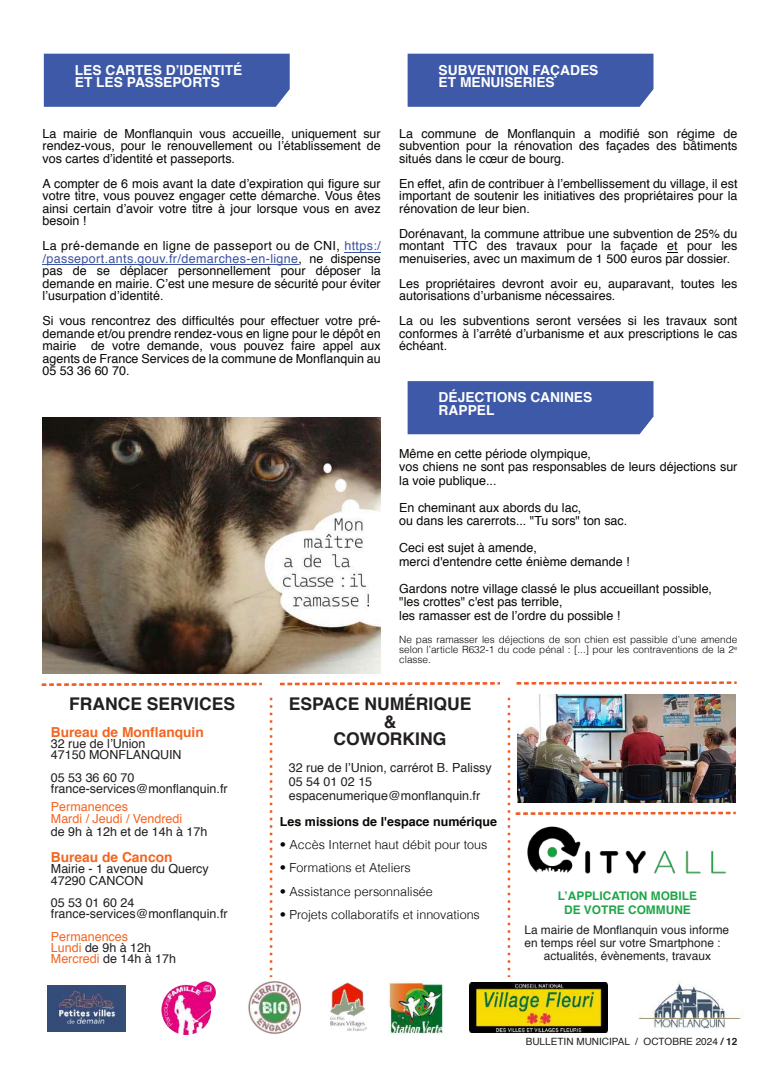
<style>
.page{position:relative;width:780px;height:1088px;background:#fff}
.page>*{position:absolute;margin:0;border:0;box-sizing:border-box;transform-origin:0 0}
.t1{font:700 17.5px "Helvetica";color:#231f20}
.t2{font:700 13.75px/12.5px "Helvetica";color:#fff}
.t3{font:700 13.75px "Helvetica";color:#f36521}
.t4{font:12.5px/12.5px "Helvetica";color:#080704;text-align:justify}
.t5{font:12.5px/11.2px "Helvetica";color:#231f20}
.t6{font:300 12.5px "Helvetica";color:#080704}
.t7{font:12.5px/11.2px "Helvetica";color:#f36521}
.t8{font:700 12.5px "Helvetica";color:#080704}
.t9{font:11.88px "Helvetica";color:#231f20}
.t10{font:700 11.88px/13.8px "Helvetica";color:#1fa649;text-align:center}
.t11{font:300 10px/10px "Helvetica";color:#080704;text-align:justify}
.t12{font:10px "Helvetica";color:#231f20}
.s1{color:#3a53a3}
.s2{color:#231f20}
.s3{font-weight:700}
</style>
<div class="page">
<img style="left:247px;top:980px;width:54px;height:54px;border-radius:50%">
<img style="left:388px;top:981px;width:55px;height:54px">
<img style="left:469px;top:983px;width:138px;height:49px">
<img style="left:330px;top:982px;width:37px;height:49px">
<img style="left:638px;top:980px;width:105px;height:49px">
<svg style="left:270px;top:698px;width:2px;height:279px"></svg>
<svg style="left:41px;top:682px;width:221px;height:4px"></svg>
<svg style="left:279px;top:682px;width:221px;height:4px"></svg>
<svg style="left:516px;top:681px;width:221px;height:4px"></svg>
<svg style="left:507px;top:698px;width:229px;height:279px"></svg>
<img style="left:516px;top:823px;width:220px;height:55px">
<img style="left:517px;top:694px;width:218px;height:108px">
<img style="left:162px;top:982px;width:54px;height:52px">
<img style="left:47px;top:985px;width:79px;height:46px">
<div style="left:407px;top:381px;width:246px;height:53px;background:#3d59a7"></div>
<img style="left:43px;top:417px;width:338px;height:256px">
<div style="left:407px;top:54px;width:246px;height:53px;background:#3d59a7"></div>
<hr style="left:344px;top:252px;width:37px;height:1px;background:#3a53a3">
<hr style="left:43px;top:264px;width:255px;height:1px;background:#3a53a3">
<div style="left:44px;top:54px;width:246px;height:53px;background:#3d59a7"></div>
<p class="t2" style="left:75px;top:65px;width:169px">LES CARTES D’IDENTITÉ<br>ET LES PASSEPORTS</p>
<p class="t4" style="left:43px;top:128px;width:340px">La mairie de Monflanquin vous accueille, uniquement sur rendez-vous, pour le renouvellement ou l’établissement de vos cartes d’identité et passeports.</p>
<p class="t4" style="left:43px;top:178px;width:340px">A compter de 6 mois avant la date d’expiration qui figure sur votre titre, vous pouvez engager cette démarche. Vous êtes ainsi certain d’avoir votre titre à jour lorsque vous en avez besoin !</p>
<p class="t4" style="left:43px;top:240px;width:340px">La pré-demande en ligne de passeport ou de CNI, <span class="s1">https:/ /passeport.ants.gouv.fr/demarches-en-ligne</span>, ne dispense pas de se déplacer personnellement pour déposer la demande en mairie. C’est une mesure de sécurité pour éviter l’usurpation d’identité.</p>
<p class="t4" style="left:43px;top:315px;width:340px">Si vous rencontrez des difficultés pour effectuer votre pré&shy;demande et/ou prendre rendez-vous en ligne pour le dépôt en mairie de votre demande, vous pouvez faire appel aux agents de France Services de la commune de Monflanquin au 05 53 36 60 70.</p>
<p class="t2" style="left:438px;top:65px;width:161px">SUBVENTION FAÇADES<br>ET MENUISERIES</p>
<p class="t4" style="left:399px;top:128px;width:340px">La commune de Monflanquin a modifié son régime de subvention pour la rénovation des façades des bâtiments situés dans le cœur de bourg.</p>
<p class="t4" style="left:399px;top:178px;width:340px">En effet, afin de contribuer à l’embellissement du village, il est important de soutenir les initiatives des propriétaires pour la rénovation de leur bien.</p>
<p class="t4" style="left:399px;top:228px;width:340px">Dorénavant, la commune attribue une subvention de 25% du montant TTC des travaux pour la façade et pour les menuiseries, avec un maximum de 1 500 euros par dossier.</p>
<p class="t4" style="left:399px;top:278px;width:340px">Les propriétaires devront avoir eu, auparavant, toutes les autorisations d’urbanisme nécessaires.</p>
<p class="t4" style="left:399px;top:315px;width:340px">La ou les subventions seront versées si les travaux sont conformes à l’arrêté d’urbanisme et aux prescriptions le cas échéant.</p>
<p class="t2" style="left:438px;top:392px;width:155px">DÉJECTIONS CANINES<br>RAPPEL</p>
<p class="t4" style="left:399px;top:447px;width:340px;line-height:13.5px;text-align:left">Même en cette période olympique,<br>vos chiens ne sont pas responsables de leurs déjections sur la voie publique...</p>
<p class="t4" style="left:399px;top:501px;width:229px;line-height:13.5px">En cheminant aux abords du lac,<br>ou dans les carerrots... "Tu sors" ton sac.</p>
<p class="t4" style="left:399px;top:542px;width:232px;line-height:13.5px">Ceci est sujet à amende,<br>merci d'entendre cette énième demande !</p>
<p class="t4" style="left:399px;top:582px;width:314px;line-height:13.5px;text-align:left">Gardons notre village classé le plus accueillant possible, "les crottes" c'est pas terrible,<br>les ramasser est de l’ordre du possible !</p>
<p class="t11" style="left:399px;top:636px;width:340px">Ne pas ramasser les déjections de son chien est passible d’une amende selon l’article R632-1 du code pénal : [...] pour les contraventions de la 2<sup>e </sup>classe.</p>
<h1 class="t1" style="left:69px;top:697px;width:167px">FRANCE SERVICES</h1>
<p class="t3" style="left:51px;top:726px;width:154px">Bureau de Monflanquin</p>
<p class="t5" style="left:51px;top:738px;width:132px">32 rue de l’Union<br>47150 MONFLANQUIN</p>
<p class="t5" style="left:51px;top:772px;width:178px">05 53 36 60 70 france-services@monflanquin.fr</p>
<p class="t7" style="left:51px;top:800px;width:133px;line-height:12.5px">Permanences<br>Mardi / Jeudi / Vendredi</p>
<p class="t5" style="left:51px;top:826px;width:158px">de 9h à 12h et de 14h à 17h</p>
<p class="t3" style="left:51px;top:852px;width:123px">Bureau de Cancon</p>
<p class="t5" style="left:51px;top:864px;width:159px">Mairie - 1 avenue du Quercy<br>47290 CANCON</p>
<p class="t5" style="left:51px;top:898px;width:178px">05 53 01 60 24 france-services@monflanquin.fr</p>
<p class="t7" style="left:51px;top:932px;width:127px">Permanences<br>Lundi <span class="s2">de 9h à 12h<br></span>Mercredi <span class="s2">de 14h à 17h</span></p>
<h1 class="t1" style="left:289px;top:697px;width:184px">ESPACE NUMÉRIQUE</h1>
<h1 class="t1" style="left:383px;top:715px;width:14px">&amp;</h1>
<h1 class="t1" style="left:333px;top:732px;width:114px">COWORKING</h1>
<p class="t5" style="left:289px;top:761px;width:204px;line-height:13.8px">32 rue de l’Union, carrérot B. Palissy<br>05 54 01 02 15 espacenumerique@monflanquin.fr</p>
<p class="t8" style="left:280px;top:816px;width:218px">Les missions de l'espace numérique</p>
<p class="t6" style="left:280px;top:840px;width:209px">• Accès Internet haut débit pour tous</p>
<p class="t6" style="left:280px;top:863px;width:132px">• Formations et Ateliers</p>
<p class="t6" style="left:280px;top:887px;width:154px">• Assistance personnalisée</p>
<p class="t6" style="left:280px;top:910px;width:201px">• Projets collaboratifs et innovations</p>
<p class="t10" style="left:558px;top:890px;width:140px">L’APPLICATION MOBILE<br>DE VOTRE COMMUNE</p>
<p class="t9" style="left:524px;top:925px;width:206px">La mairie de Monflanquin vous informe</p>
<p class="t9" style="left:524px;top:938px;width:198px">en temps réel sur votre Smartphone :</p>
<p class="t9" style="left:544px;top:951px;width:169px">actualités, évènements, travaux</p>
<p class="t12" style="left:525px;top:1037px;width:213px">BULLETIN MUNICIPAL / OCTOBRE 2024 <span class="s3">/ 12</span></p>
</div>
